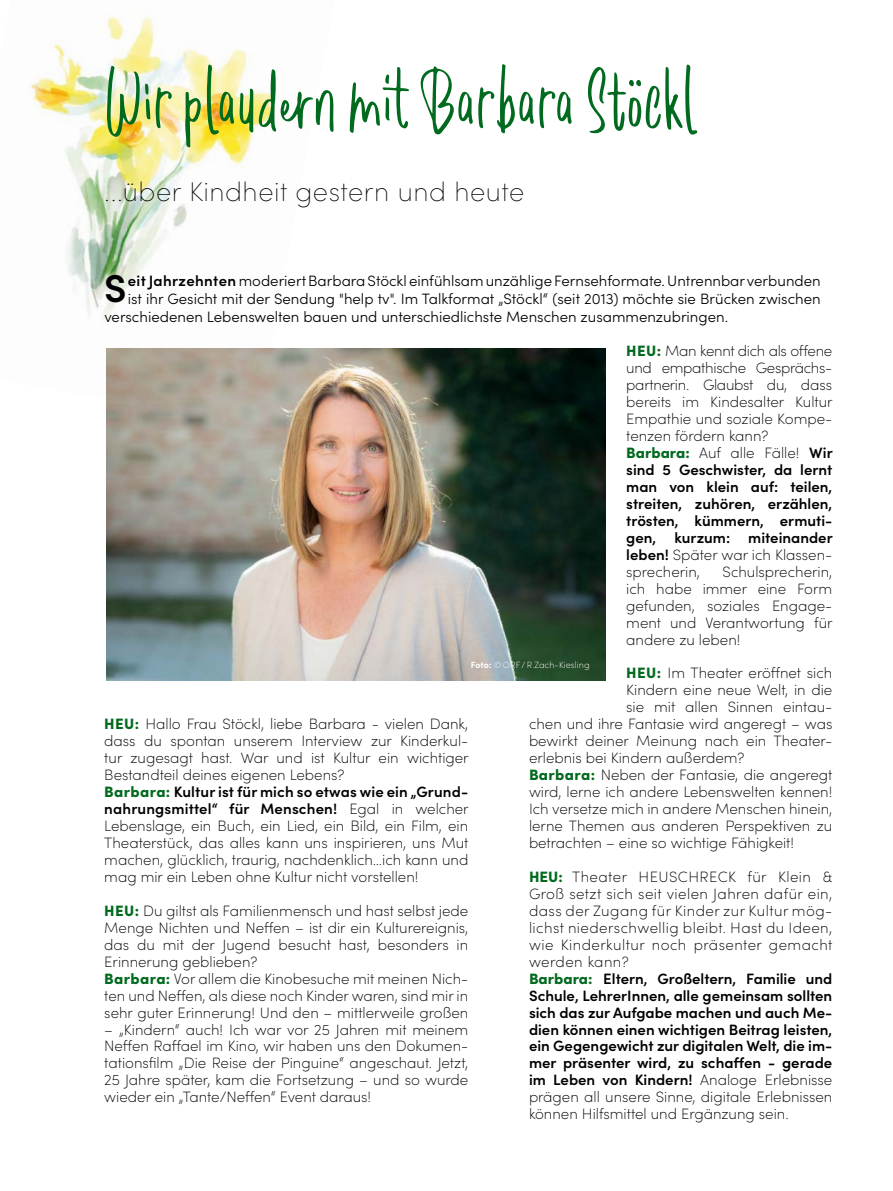
<style>
.page{position:relative;width:893px;height:1191px;background:#fff}
.page>*{position:absolute;margin:0;border:0;box-sizing:border-box;transform-origin:0 0}
.t1{font:90px "Romantick";color:#026a1f}
.t2{font:600 39px "Sofia Pro";color:#000}
.t3{font:200 27px "Sofia Pro";letter-spacing:.02em;color:#000}
.t4{font:200 15px/17px "Sofia Pro";color:#000}
.t5{font:200 15px/17px "Sofia Pro";letter-spacing:.03em;color:#000}
.t6{font:300 15px "Sofia Pro";color:#000}
.t7{font:200 9px "Sofia Pro";letter-spacing:.01em;color:#fff}
.s1{font-weight:600}
.s2{font-weight:900;color:#026a1f}
.s3{font-weight:700}
</style>
<div class="page">
<img style="left:28px;top:16px;width:247px;height:303px">
<img style="left:106px;top:348px;width:499px;height:332px">
<h1 class="t1" style="left:104px;top:53px;width:593px">Wir plaudern mit Barbara Stöckl</h1>
<h3 class="t3" style="left:104px;top:172px;width:422px">...über Kindheit gestern und heute</h3>
<h2 class="t2" style="left:104px;top:259px;width:24px">S</h2>
<p class="t6" style="left:128px;top:270px;width:694px"><span class="s1">eit Jahrzehnten</span> moderiert Barbara Stöckl einfühlsam unzählige Fernsehformate. Untrennbar verbunden</p>
<p class="t6" style="left:128px;top:288px;width:694px">ist ihr Gesicht mit der Sendung "help tv". Im Talkformat „Stöckl“ (seit 2013) möchte sie Brücken zwischen</p>
<p class="t6" style="left:104px;top:306px;width:625px">verschiedenen Lebenswelten bauen und unterschiedlichste Menschen zusammenzubringen.</p>
<p class="t4" style="left:626px;top:342px;width:208px"><span class="s2">HEU:</span> Man kennt dich als offene und empathische Gesprächs&shy;partnerin. Glaubst du, dass bereits im Kindesalter Kultur<br>Empathie und soziale Kompe&shy;tenzen fördern kann?<br><span class="s2">Barbara:</span> Auf alle Fälle! <span class="s1">Wir sind 5 Geschwister, da lernt man von klein auf: teilen, streiten, zuhören, erzählen, trösten, kümmern, ermuti&shy;gen, kurzum: miteinander leben!</span> Später war ich Klassen&shy;sprecherin,</p>
<p class="t4" style="left:626px;top:562px;width:208px;text-align:justify;text-indent:96px">Schulsprecherin, ich habe immer eine Form gefunden, soziales Engage&shy;ment und Verantwortung für andere zu leben!</p>
<p class="t4" style="left:626px;top:664px;width:208px"><span class="s2">HEU:</span> Im Theater eröffnet sich</p>
<p class="t4" style="left:626px;top:681px;width:208px">Kindern eine neue Welt, in die</p>
<p class="t4" style="left:626px;top:698px;width:208px">sie mit allen Sinnen eintau-</p>
<p class="t4" style="left:529px;top:714px;width:305px">chen und ihre Fantasie wird angeregt – was</p>
<p class="t4" style="left:529px;top:731px;width:303px">bewirkt deiner Meinung nach ein Theater-</p>
<p class="t4" style="left:529px;top:748px;width:217px">erlebnis bei Kindern außerdem?</p>
<p class="t4" style="left:529px;top:765px;width:305px"><span class="s2">Barbara:</span> Neben der Fantasie, die angeregt</p>
<p class="t4" style="left:529px;top:782px;width:305px">wird, lerne ich andere Lebenswelten kennen!</p>
<p class="t4" style="left:529px;top:799px;width:305px">Ich versetze mich in andere Menschen hinein,</p>
<p class="t4" style="left:529px;top:816px;width:305px">lerne Themen aus anderen Perspektiven zu</p>
<p class="t4" style="left:529px;top:833px;width:267px">betrachten – eine so wichtige Fähigkeit!</p>
<p class="t5" style="left:529px;top:867px;width:305px"><span class="s2">HEU:</span> Theater HEUSCHRECK für Klein &amp; Groß setzt sich seit vielen Jahren dafür ein, dass der Zugang für Kinder zur Kultur mög&shy;lichst niederschwellig bleibt. Hast du Ideen, wie Kinderkultur noch präsenter gemacht werden kann?<br><span class="s2">Barbara:</span> <span class="s1">Eltern, Großeltern, Familie und Schule, LehrerInnen, alle gemeinsam sollten sich das zur Aufgabe machen und auch Me&shy;dien können einen wichtigen Beitrag leisten, ein Gegengewicht zur digitalen Welt, die im&shy;mer präsenter wird, zu schaffen - gerade im Leben von Kindern!</span> Analoge Erlebnisse prägen all unsere Sinne, digitale Erlebnissen können Hilfsmittel und Ergänzung sein.</p>
<p class="t7" style="left:471px;top:658px;width:120px"><span class="s3">Foto:</span> © ORF/R.Zach-Kiesling</p>
<p class="t4" style="left:104px;top:714px;width:366px"><span class="s2">HEU:</span> Hallo Frau Stöckl, liebe Barbara - vielen Dank, dass du spontan unserem Interview zur Kinderkul&shy;tur zugesagt hast. War und ist Kultur ein wichtiger Bestandteil deines eigenen Lebens?<br><span class="s2">Barbara:</span> <span class="s1">Kultur ist für mich so etwas wie ein „Grund&shy;nahrungsmittel“ für Menschen!</span> Egal in welcher Lebenslage, ein Buch, ein Lied, ein Bild, ein Film, ein Theaterstück, das alles kann uns inspirieren, uns Mut machen, glücklich, traurig, nachdenklich…ich kann und mag mir ein Leben ohne Kultur nicht vorstellen!</p>
<p class="t4" style="left:104px;top:901px;width:365px"><span class="s2">HEU:</span> Du giltst als Familienmensch und hast selbst jede Menge Nichten und Neffen – ist dir ein Kulturereignis, das du mit der Jugend besucht hast, besonders in Erinnerung geblieben?<br><span class="s2">Barbara:</span> Vor allem die Kinobesuche mit meinen Nich&shy;ten und Neffen, als diese noch Kinder waren, sind mir in sehr guter Erinnerung! Und den – mittlerweile großen</p>
<p class="t4" style="left:104px;top:1020px;width:366px;text-align:justify">– „Kindern“ auch! Ich war vor 25 Jahren mit meinem Neffen Raffael im Kino, wir haben uns den Dokumen&shy;tationsfilm „Die Reise der Pinguine“ angeschaut. Jetzt, 25 Jahre später, kam die Fortsetzung – und so wurde wieder ein „Tante/Neffen“ Event daraus!</p>
</div>
